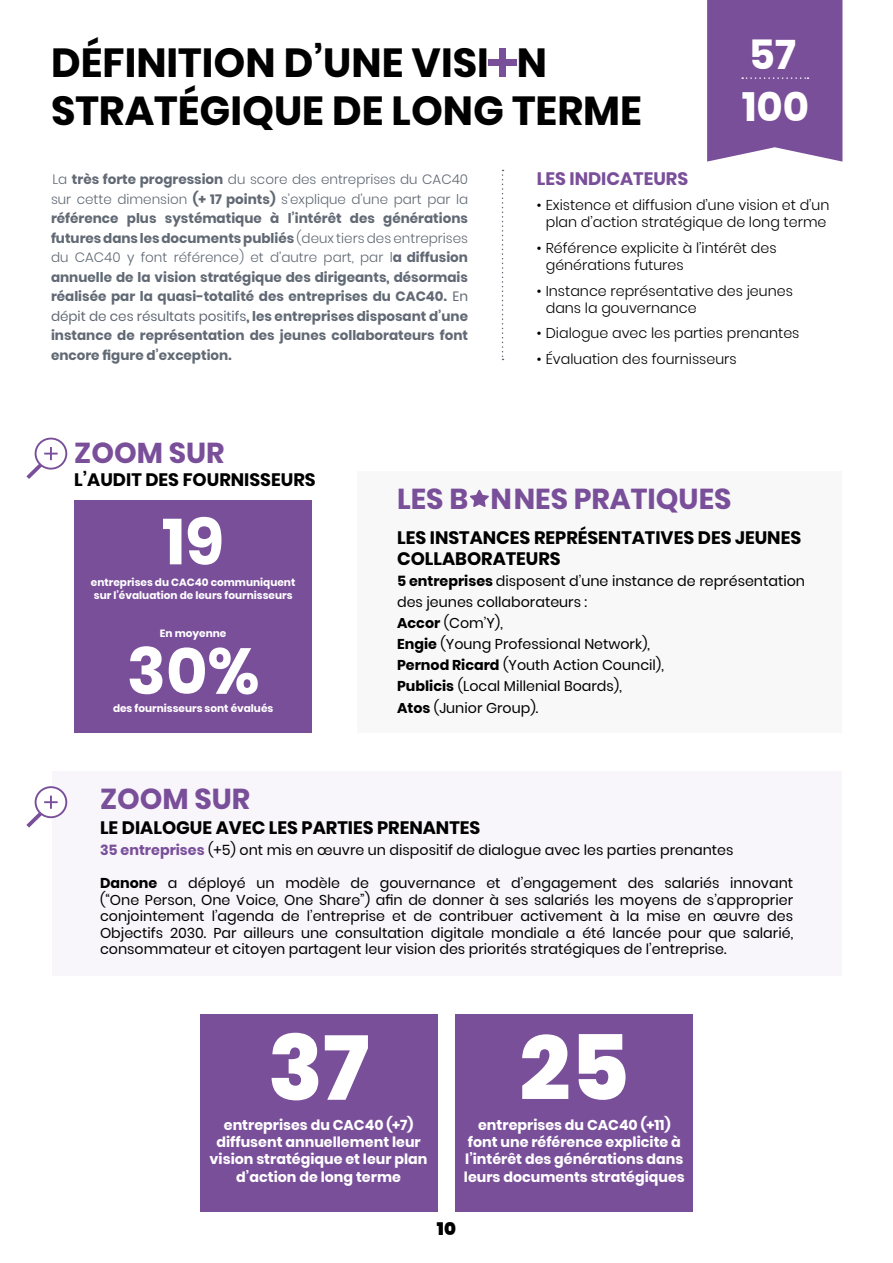
<style>
.page{position:relative;width:893px;height:1263px;background:#fff}
.page>*{position:absolute;margin:0;border:0;box-sizing:border-box;transform-origin:0 0}
.t1{font:800 90.15px "Poppins";color:#fff}
.t2{font:700 64.5px "Poppins";color:#fff}
.t3{font:700 40.8px "Poppins";color:#fff}
.t4{font:700 40.5px/48.6px "Poppins";color:#000}
.t5{font:700 28.8px "Poppins";color:#7a4f9a}
.t6{font:700 18px/21.6px "Poppins";color:#000}
.t7{font:700 18px "Poppins";color:#7a4f9a}
.t8{font:900 18px "Poppins";color:#000}
.t9{font:14.25px/21px "Poppins";color:#000}
.t10{font:300 14.25px/17.1px "Poppins";color:#000}
.t11{font:700 14.25px/17.1px "Poppins";color:#fff;text-align:center}
.t12{font:700 13.5px/19.5px "Poppins";color:#616974;text-align:justify}
.t13{font:700 10.5px/12.6px "Poppins";color:#fff}
.s1{font-weight:300}
.s2{font-weight:400}
.s3{font-weight:700}
.s4{font-weight:700;color:#7a4f9a}
</style>
<div class="page">
<div style="left:52px;top:772px;width:789px;height:204px;background:#f8f6fb"></div>
<div style="left:357px;top:471px;width:485px;height:261px;background:#f8f8f9"></div>
<svg style="left:502px;top:170px;width:1px;height:190px"></svg>
<div style="left:499px;top:48px;width:7px;height:28px;background:#7a4f9a"></div>
<div style="left:489px;top:59px;width:28px;height:7px;background:#7a4f9a"></div>
<svg style="left:707px;top:0;width:135px;height:162px;background:#81589f"></svg>
<div style="left:74px;top:500px;width:238px;height:232px;background:#7a4f9a"></div>
<div style="left:455px;top:1014px;width:238px;height:198px;background:#7a4f9a"></div>
<div style="left:200px;top:1014px;width:237px;height:198px;background:#7a4f9a"></div>
<svg style="left:26px;top:786px;width:41px;height:41px"></svg>
<svg style="left:470px;top:490px;width:19px;height:17px"></svg>
<svg style="left:26px;top:438px;width:41px;height:41px"></svg>
<h3 class="t4" style="left:51px;top:38px;width:592px">DÉFINITION D’UNE VISI N<br>STRATÉGIQUE DE LONG TERME</h3>
<h3 class="t3" style="left:749px;top:31px;width:49px">57</h3>
<h3 class="t3" style="left:742px;top:83px;width:69px">100</h3>
<p class="t12" style="left:51px;top:170px;width:419px"><span class="s1">La</span> très forte progression <span class="s1">du score des entreprises du CAC40 sur cette dimension</span> (+ 17 points) <span class="s1">s’explique d’une part par la </span>référence plus systématique à l’intérêt des générations futures dans les documents publiés <span class="s1">(deux tiers des entreprises du CAC40 y font référence) et d’autre part, par l</span>a diffusion annuelle de la vision stratégique des dirigeants, désormais réalisée par la quasi-totalité des entreprises du CAC40. <span class="s2">En dépit de ces résultats positifs</span>, les entreprises disposant d’une instance de représentation des jeunes collaborateurs font encore figure d’exception.</p>
<h3 class="t5" style="left:74px;top:437px;width:152px">ZOOM SUR</h3>
<p class="t6" style="left:74px;top:469px;width:243px">L’AUDIT DES FOURNISSEURS</p>
<p class="t7" style="left:537px;top:168px;width:153px">LES INDICATEURS</p>
<p class="t10" style="left:537px;top:197px;width:294px;text-align:center">• Existence et diffusion d’une vision et d’un plan d’action stratégique de long terme</p>
<p class="t10" style="left:546px;top:240px;width:232px;text-indent:-9px">• Référence explicite à l’intérêt des générations futures</p>
<p class="t10" style="left:546px;top:282px;width:249px;text-indent:-9px">• Instance représentative des jeunes dans la gouvernance</p>
<p class="t10" style="left:537px;top:325px;width:264px">• Dialogue avec les parties prenantes</p>
<p class="t10" style="left:537px;top:351px;width:202px">• Évaluation des fournisseurs</p>
<h2 class="t2" style="left:162px;top:504px;width:63px">19</h2>
<p class="t13" style="left:91px;top:576px;width:206px">entreprises du CAC40 communiquent sur l’évaluation de leurs fournisseurs</p>
<p class="t13" style="left:160px;top:627px;width:68px">En moyenne</p>
<h2 class="t2" style="left:127px;top:634px;width:134px">30%</h2>
<p class="t13" style="left:113px;top:702px;width:162px">des fournisseurs sont évalués</p>
<h3 class="t5" style="left:100px;top:782px;width:152px">ZOOM SUR</h3>
<h3 class="t5" style="left:397px;top:482px;width:336px">LES B NNES PRATIQUES</h3>
<p class="t6" style="left:397px;top:527px;width:406px">LES INSTANCES REPRÉSENTATIVES DES JEUNES<br>COLLABORATEURS</p>
<p class="t9" style="left:397px;top:571px;width:409px"><span class="s3">5 entreprises</span> disposent d’une instance de représentation des jeunes collaborateurs :<br><span class="s3">Accor</span> (Com’Y),<br><span class="s3">Engie</span> (Young Professional Network),<br><span class="s3">Pernod Ricard</span> (Youth Action Council),<br><span class="s3">Publicis</span> (Local Millenial Boards),<br><span class="s3">Atos</span> (Junior Group).</p>
<p class="t6" style="left:100px;top:817px;width:382px">LE DIALOGUE AVEC LES PARTIES PRENANTES</p>
<p class="t9" style="left:100px;top:840px;width:635px"><span class="s4">35 entreprises</span> (+5) ont mis en œuvre un dispositif de dialogue avec les parties prenantes</p>
<p class="t9" style="left:100px;top:875px;width:695px;line-height:16.5px;text-align:justify"><span class="s3">Danone</span> a déployé un modèle de gouvernance et d’engagement des salariés innovant (“One Person, One Voice, One Share”) afin de donner à ses salariés les moyens de s’approprier conjointement l’agenda de l’entreprise et de contribuer activement à la mise en œuvre des Objectifs 2030. Par ailleurs une consultation digitale mondiale a été lancée pour que salarié, consommateur et citoyen partagent leur vision des priorités stratégiques de l’entreprise.</p>
<h1 class="t1" style="left:268px;top:1016px;width:103px">37</h1>
<h1 class="t1" style="left:519px;top:1016px;width:111px">25</h1>
<p class="t11" style="left:210px;top:1117px;width:219px">entreprises du CAC40 (+7) diffusent annuellement leur vision stratégique et leur plan d’action de long terme</p>
<p class="t11" style="left:464px;top:1117px;width:222px">entreprises du CAC40 (+11) font une référence explicite à l’intérêt des générations dans leurs documents stratégiques</p>
<p class="t8" style="left:437px;top:1218px;width:21px">10</p>
</div>
